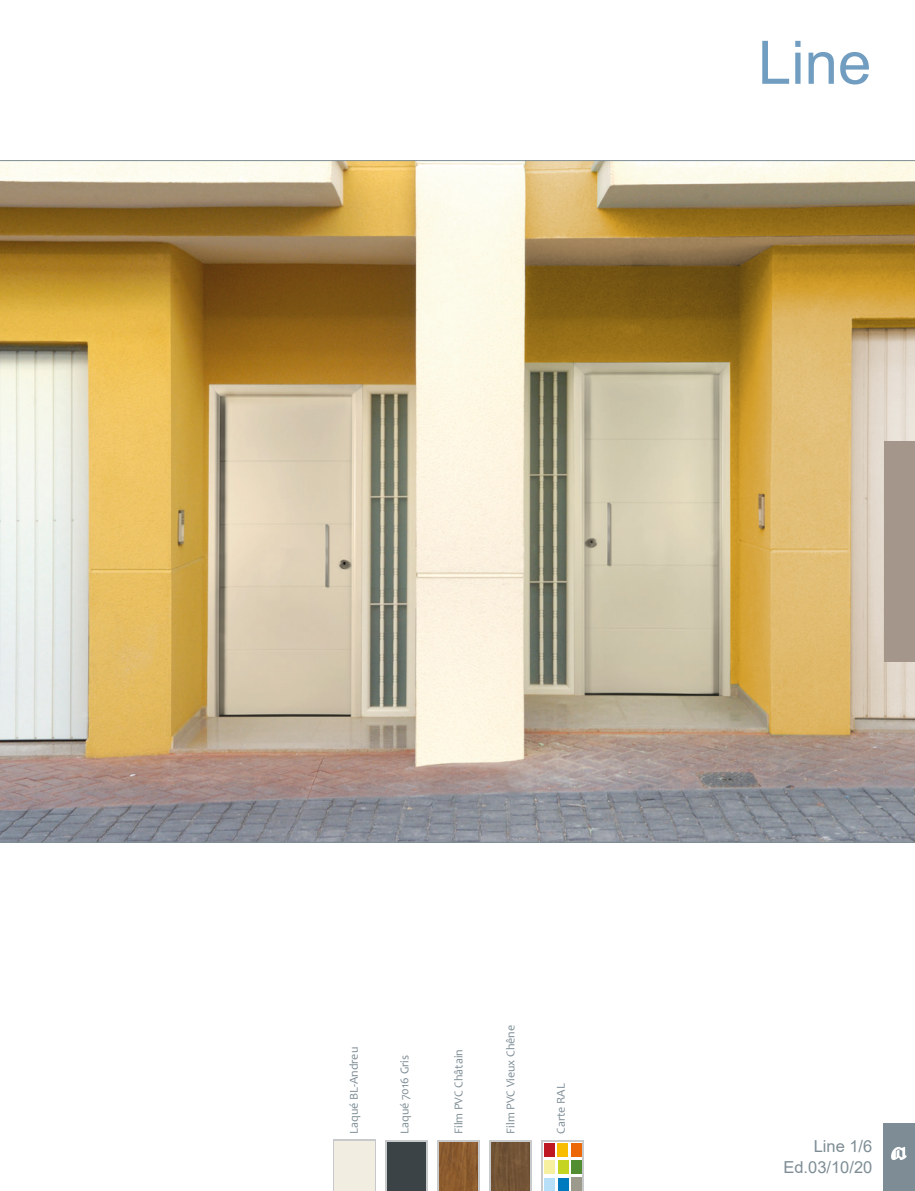
<style>
.page{position:relative;width:915px;height:1191px;background:#fff}
.page>*{position:absolute;margin:0;border:0;box-sizing:border-box;transform-origin:0 0}
.t1{font:60px "Arial";color:#719dc1}
.t2{font:16.5px/21px "Arial";color:#7e8d95;text-align:right}
.t3{font:12px "Candara";color:#7e8d95}
</style>
<div class="page">
<img style="left:0;top:160px;width:914px;height:682px">
<svg style="left:541px;top:1140px;width:43px;height:51px"></svg>
<svg style="left:543px;top:1142px;width:38px;height:49px"></svg>
<div style="left:571px;top:1178px;width:10px;height:13px;background:#9c9a8c"></div>
<div style="left:557px;top:1142px;width:11px;height:14px;background:#f8bc00"></div>
<div style="left:571px;top:1142px;width:10px;height:14px;background:#ec6708"></div>
<div style="left:543px;top:1142px;width:11px;height:14px;background:#be1923"></div>
<div style="left:543px;top:1160px;width:11px;height:13px;background:#f7f0a0"></div>
<div style="left:557px;top:1160px;width:11px;height:14px;background:#c5d321"></div>
<div style="left:571px;top:1160px;width:10px;height:14px;background:#528e31"></div>
<div style="left:543px;top:1178px;width:11px;height:13px;background:#b8dff8"></div>
<div style="left:557px;top:1178px;width:11px;height:13px;background:#007abf"></div>
<div style="left:333px;top:1139px;width:42px;height:52px;background:#c7c9cb"></div>
<div style="left:334px;top:1141px;width:40px;height:50px;background:#f1eee1"></div>
<div style="left:437px;top:1140px;width:43px;height:51px;background:linear-gradient(to bottom,#875a31,#825429)"></div>
<img style="left:439px;top:1142px;width:38px;height:49px">
<div style="left:385px;top:1140px;width:42px;height:51px;background:linear-gradient(to bottom,#3c4346,#3c4346)"></div>
<div style="left:387px;top:1142px;width:38px;height:49px;background:#3c4346"></div>
<div style="left:489px;top:1140px;width:43px;height:51px;background:linear-gradient(to bottom,#684c30,#705134)"></div>
<img style="left:491px;top:1142px;width:38px;height:49px">
<div style="left:882px;top:1122px;width:32px;height:69px;background:#7e8d95"></div>
<svg style="left:891px;top:1147px;width:15px;height:13px"></svg>
<div style="left:884px;top:441px;width:30px;height:220px;background:#a5968c"></div>
<h1 class="t1" style="left:757px;top:21px;width:115px">Line</h1>
<p class="t3" style="left:346px;top:1133px;width:88px;rotate:-90deg">Laqué BL-Andreu</p>
<p class="t3" style="left:397px;top:1133px;width:80px;rotate:-90deg">Laqué 7016 Gris</p>
<p class="t3" style="left:451px;top:1133px;width:86px;rotate:-90deg">Film PVC Châtain</p>
<p class="t3" style="left:503px;top:1133px;width:110px;rotate:-90deg">Film PVC Vieux Chêne</p>
<p class="t3" style="left:553px;top:1133px;width:52px;rotate:-90deg">Carte RAL</p>
<h2 class="t2" style="left:783px;top:1135px;width:90px">Line 1/6<br>Ed.03/10/20</h2>
</div>
